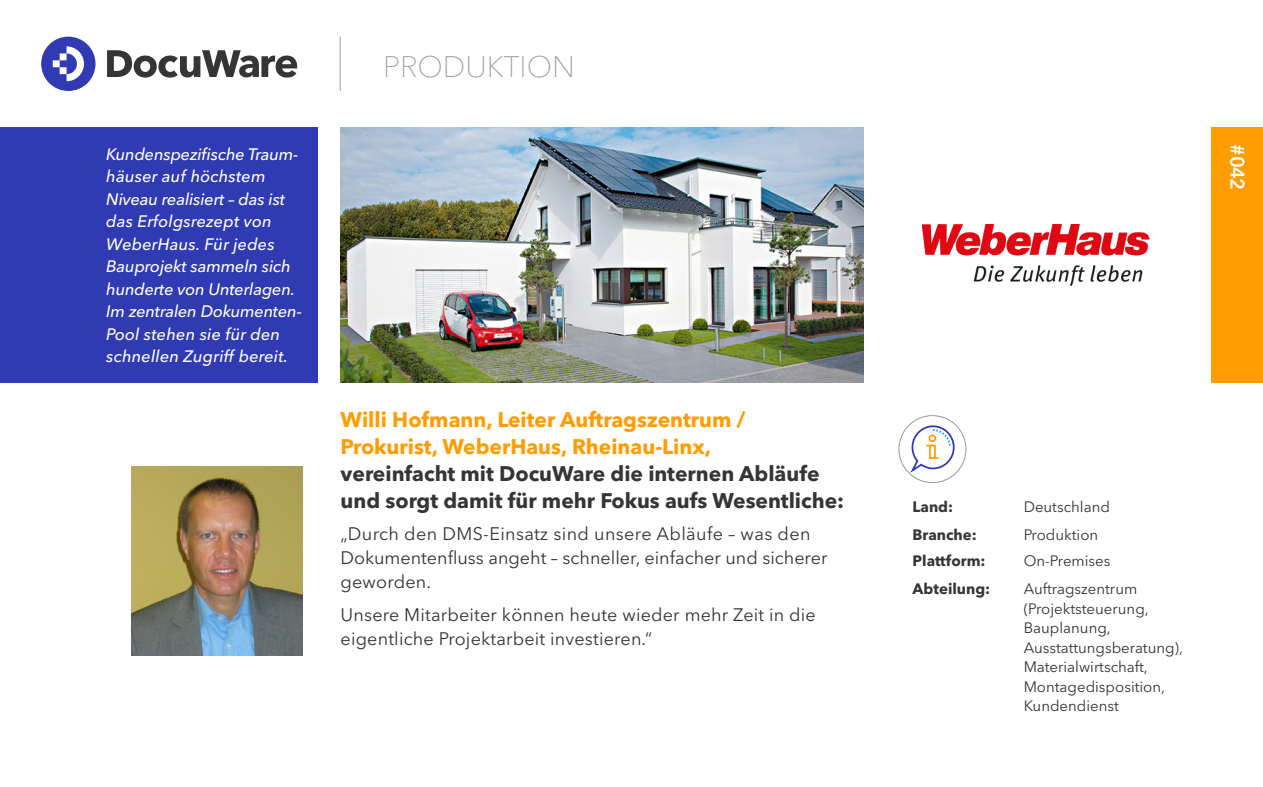
<style>
.page{position:relative;width:1263px;height:787px;background:#fff}
.page>*{position:absolute;margin:0;border:0;box-sizing:border-box;transform-origin:0 0}
.t1{font:100 29.4px "Avenir Next LT Pro";color:#9e9e9e}
.t2{font:700 21px/27px "Avenir Next LT Pro";color:#353535}
.t3{font:700 21px/27px "Avenir Next LT Pro";color:#ff9d00}
.t4{font:600 19.5px "Avenir Next LT Pro";color:#fff}
.t5{font:18px/24px "Avenir Next LT Pro";letter-spacing:.01em;color:#353535}
.t6{font:italic 500 16.5px/22.5px "Avenir Next LT Pro";letter-spacing:-.01em;color:#fff}
.t7{font:15px/19.5px "Avenir Next LT Pro";color:#353535}
.t8{font:700 15px "Avenir Next LT Pro";color:#353535}
</style>
<div class="page">
<svg style="left:41px;top:37px;width:55px;height:54px"></svg>
<svg style="left:107px;top:50px;width:190px;height:28px"></svg>
<hr style="left:340px;top:37px;width:1px;height:54px;background:#9e9e9e">
<div style="left:1212px;top:128px;width:51px;height:255px;background:#ff9d00"></div>
<div style="left:0;top:128px;width:317px;height:255px;background:#303ab2"></div>
<div style="left:898px;top:415px;width:68px;height:68px;border:1px solid #9e9e9e;border-radius:50%"></div>
<svg style="left:908px;top:424px;width:47px;height:51px"></svg>
<img style="left:341px;top:128px;width:522px;height:255px">
<img style="left:922px;top:225px;width:227px;height:61px">
<img style="left:132px;top:466px;width:171px;height:189px">
<p class="t6" style="left:106px;top:143px;width:197px">Kundenspezifische Traum&shy;häuser auf höchstem<br>Niveau realisiert – das ist das Erfolgsrezept von<br>WeberHaus. Für jedes<br>Bauprojekt sammeln sich hunderte von Unterlagen.<br>Im zentralen Dokumenten-<br>Pool stehen sie für den schnellen Zugriff bereit.</p>
<h1 class="t1" style="left:383px;top:49px;width:193px">PRODUKTION</h1>
<p class="t3" style="left:341px;top:406px;width:406px">Willi Hofmann, Leiter Auftragszentrum /<br>Prokurist, WeberHaus, Rheinau-Linx,</p>
<p class="t2" style="left:341px;top:460px;width:505px">vereinfacht mit DocuWare die internen Abläufe und sorgt damit für mehr Fokus aufs Wesentliche:</p>
<p class="t5" style="left:341px;top:522px;width:488px">„Durch den DMS-Einsatz sind unsere Abläufe – was den<br>Dokumentenfluss angeht – schneller, einfacher und sicherer geworden.</p>
<p class="t5" style="left:341px;top:602px;width:477px">Unsere Mitarbeiter können heute wieder mehr Zeit in die eigentliche Projektarbeit investieren.“</p>
<p class="t4" style="left:1249px;top:144px;width:47px;rotate:90deg">#042</p>
<p class="t8" style="left:913px;top:497px;width:42px">Land:</p>
<p class="t7" style="left:1024px;top:496px;width:88px">Deutschland</p>
<p class="t8" style="left:913px;top:525px;width:66px">Branche:</p>
<p class="t7" style="left:1024px;top:524px;width:76px">Produktion</p>
<p class="t8" style="left:913px;top:551px;width:74px">Plattform:</p>
<p class="t7" style="left:1024px;top:551px;width:88px">On-Premises</p>
<p class="t8" style="left:913px;top:579px;width:79px">Abteilung:</p>
<p class="t7" style="left:1024px;top:579px;width:161px">Auftragszentrum (Projektsteuerung,<br>Bauplanung,<br>Ausstattungsberatung),<br>Materialwirtschaft,<br>Montagedisposition,<br>Kundendienst</p>
</div>
